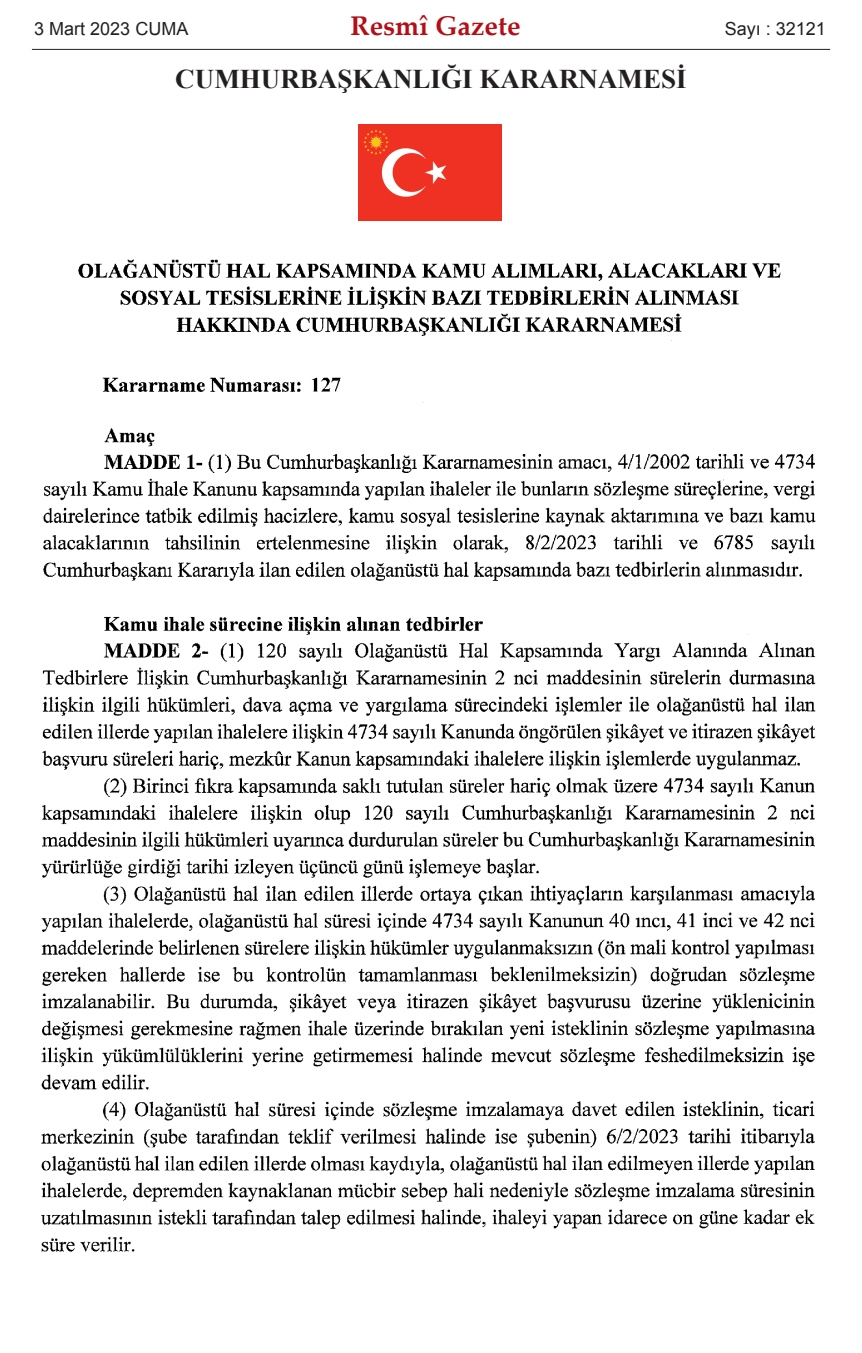
<style>
.page{position:relative;width:862px;height:1353px;background:#fff}
.page>*{position:absolute;margin:0;border:0;box-sizing:border-box;transform-origin:0 0}
.t1{font:700 27px "Times New Roman";color:#231f20}
.t2{font:700 27px "Palatino Linotype";color:#b40e16}
.t3{font:18px "Arial";color:#231f20}
</style>
<div class="page">
<img style="left:358px;top:125px;width:143px;height:95px">
<img style="left:41px;top:259px;width:775px;height:993px">
<hr style="left:32px;top:49px;width:797px;height:1px;background:#231f20">
<p class="t3" style="left:34px;top:18px;width:156px">3 Mart 2023 CUMA</p>
<p class="t2" style="left:350px;top:15px;width:171px">Resmî Gazete</p>
<p class="t3" style="left:724px;top:18px;width:103px">Sayı : 32121</p>
<p class="t1" style="left:175px;top:64px;width:512px">CUMHURBAŞKANLIĞI KARARNAMESİ</p>
</div>
